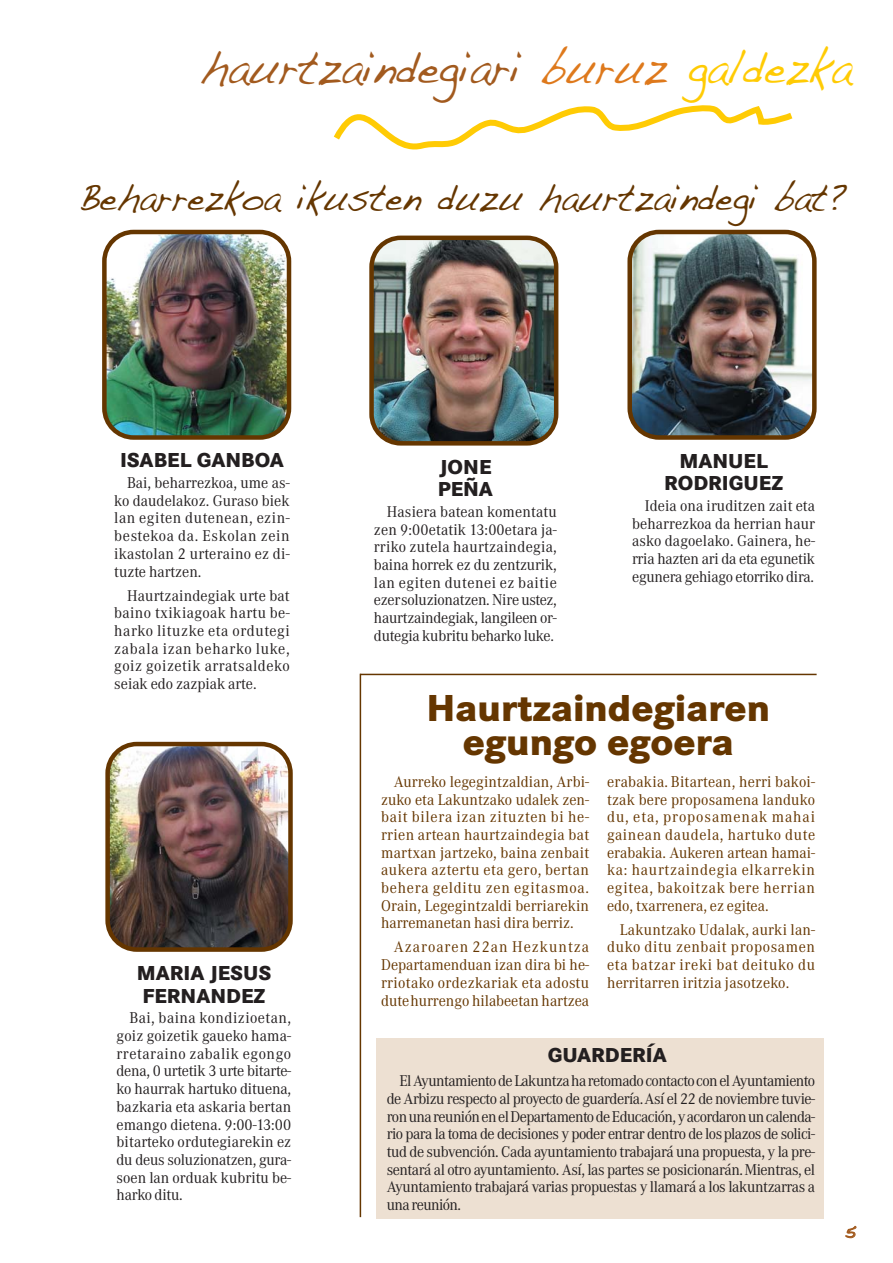
<style>
.page{position:relative;width:893px;height:1263px;background:#fff}
.page>*{position:absolute;margin:0;border:0;box-sizing:border-box;transform-origin:0 0}
.t1{font:48px "Handwriting Dakota";color:#a25a1e;scale:.9 1}
.t2{font:39px "Handwriting Dakota";color:#653600;scale:.9 1}
.t3{font:800 39px/34.5px "Corporate S";color:#653600;text-align:center}
.t4{font:800 21px/22.5px "Corporate S";color:#231f20}
.t5{font:21px "Handwriting Dakota";color:#a25a1e}
.t6{font:16.2px/17.7px "Corporate A";letter-spacing:-.015em;color:#231f20;text-align:justify;scale:.96 1}
.t7{font:16.2px/17.7px "Corporate A";letter-spacing:.01em;color:#653600;text-align:justify;scale:.96 1}
.s1{color:#de791c}
.s2{color:#ffcb04}
</style>
<div class="page">
<div style="left:376px;top:1038px;width:447px;height:180px;background:#ede0d2"></div>
<img style="left:102px;top:230px;width:189px;height:210px">
<img style="left:105px;top:742px;width:188px;height:210px">
<img style="left:627px;top:230px;width:189px;height:210px">
<svg style="left:333px;top:105px;width:460px;height:45px"></svg>
<img style="left:369px;top:236px;width:189px;height:210px">
<hr style="left:359px;top:674px;width:2px;height:543px;background:#653600">
<hr style="left:360px;top:674px;width:456px;height:1px;background:#653600">
<h1 class="t1" style="left:200px;top:52px;width:725px">haurtzaindegiari <span class="s1">buruz</span> <span class="s2">galdezka</span></h1>
<h2 class="t2" style="left:78px;top:185px;width:855px">Beharrezkoa ikusten duzu haurtzaindegi bat?</h2>
<p class="t4" style="left:120px;top:451px;width:165px">ISABEL GANBOA</p>
<p class="t6" style="left:114px;top:475px;width:184px;text-indent:13px">Bai, beharrezkoa, ume as&shy;ko daudelakoz. Guraso biek lan egiten dutenean, ezin&shy;bestekoa da. Eskolan zein ikastolan 2 urteraino ez di&shy;tuzte hartzen.</p>
<p class="t6" style="left:114px;top:588px;width:184px;text-indent:13px">Haurtzaindegiak urte bat baino txikiagoak hartu be&shy;harko lituzke eta ordutegi zabala izan beharko luke, goiz goizetik arratsaldeko seiak edo zazpiak arte.</p>
<p class="t4" style="left:137px;top:964px;width:136px">MARIA JESUS<br>FERNANDEZ</p>
<p class="t6" style="left:117px;top:1011px;width:183px;text-indent:13px">Bai, baina kondizioetan, goiz goizetik gaueko hama&shy;rretaraino zabalik egongo dena, 0 urtetik 3 urte bitarte&shy;ko haurrak hartuko dituena, bazkaria eta askaria bertan emango dietena. 9:00-13:00 bitarteko ordutegiarekin ez du deus soluzionatzen, gura&shy;soen lan orduak kubritu be&shy;harko ditu.</p>
<p class="t4" style="left:438px;top:457px;width:57px">JONE<br>PEÑA</p>
<p class="t6" style="left:374px;top:504px;width:192px;text-indent:13px">Hasiera batean komentatu zen 9:00etatik 13:00etara ja&shy;rriko zutela haurtzaindegia, baina horrek ez du zentzurik, lan egiten dutenei ez baitie ezer soluzionatzen. Nire ustez, haurtzaindegiak, langileen or&shy;dutegia kubritu beharko luke.</p>
<p class="t4" style="left:664px;top:452px;width:120px;text-align:center">MANUEL<br>RODRIGUEZ</p>
<p class="t6" style="left:632px;top:498px;width:192px;text-indent:13px">Ideia ona iruditzen zait eta beharrezkoa da herrian haur asko dagoelako. Gainera, he&shy;rria hazten ari da eta egunetik egunera gehiago etorriko dira.</p>
<h2 class="t3" style="left:426px;top:694px;width:345px">Haurtzaindegiaren egungo egoera</h2>
<p class="t7" style="left:381px;top:774px;width:218px;text-indent:13px">Aurreko legegintzaldian, Arbi&shy;zuko eta Lakuntzako udalek zen&shy;bait bilera izan zituzten bi he&shy;rrien artean haurtzaindegia bat martxan jartzeko, baina zenbait aukera aztertu eta gero, bertan behera gelditu zen egitasmoa.<br>Orain, Legegintzaldi berriarekin harremanetan hasi dira berriz.</p>
<p class="t7" style="left:381px;top:940px;width:218px;text-indent:13px">Azaroaren 22an Hezkuntza Departamenduan izan dira bi he&shy;rriotako ordezkariak eta adostu dute hurrengo hilabeetan hartzea</p>
<p class="t7" style="left:607px;top:774px;width:218px">erabakia. Bitartean, herri bakoi&shy;tzak bere proposamena landuko du, eta, proposamenak mahai gainean daudela, hartuko dute erabakia. Aukeren artean hamai&shy;ka: haurtzaindegia elkarrekin egitea, bakoitzak bere herrian edo, txarrenera, ez egitea.</p>
<p class="t7" style="left:607px;top:922px;width:218px;text-indent:13px">Lakuntzako Udalak, aurki lan&shy;duko ditu zenbait proposamen eta batzar ireki bat deituko du herritarren iritzia jasotzeko.</p>
<p class="t4" style="left:547px;top:1046px;width:121px">GUARDERÍA</p>
<p class="t6" style="left:386px;top:1073px;width:448px;text-indent:13px">El Ayuntamiento de Lakuntza ha retomado contacto con el Ayuntamiento de Arbizu respecto al proyecto de guardería. Así el 22 de noviembre tuvie&shy;ron una reunión en el Departamento de Educación, y acordaron un calenda&shy;rio para la toma de decisiones y poder entrar dentro de los plazos de solici&shy;tud de subvención. Cada ayuntamiento trabajará una propuesta, y la pre&shy;sentará al otro ayuntamiento. Así, las partes se posicionarán. Mientras, el Ayuntamiento trabajará varias propuestas y llamará a los lakuntzarras a una reunión.</p>
<p class="t5" style="left:844px;top:1223px;width:13px">5</p>
</div>
